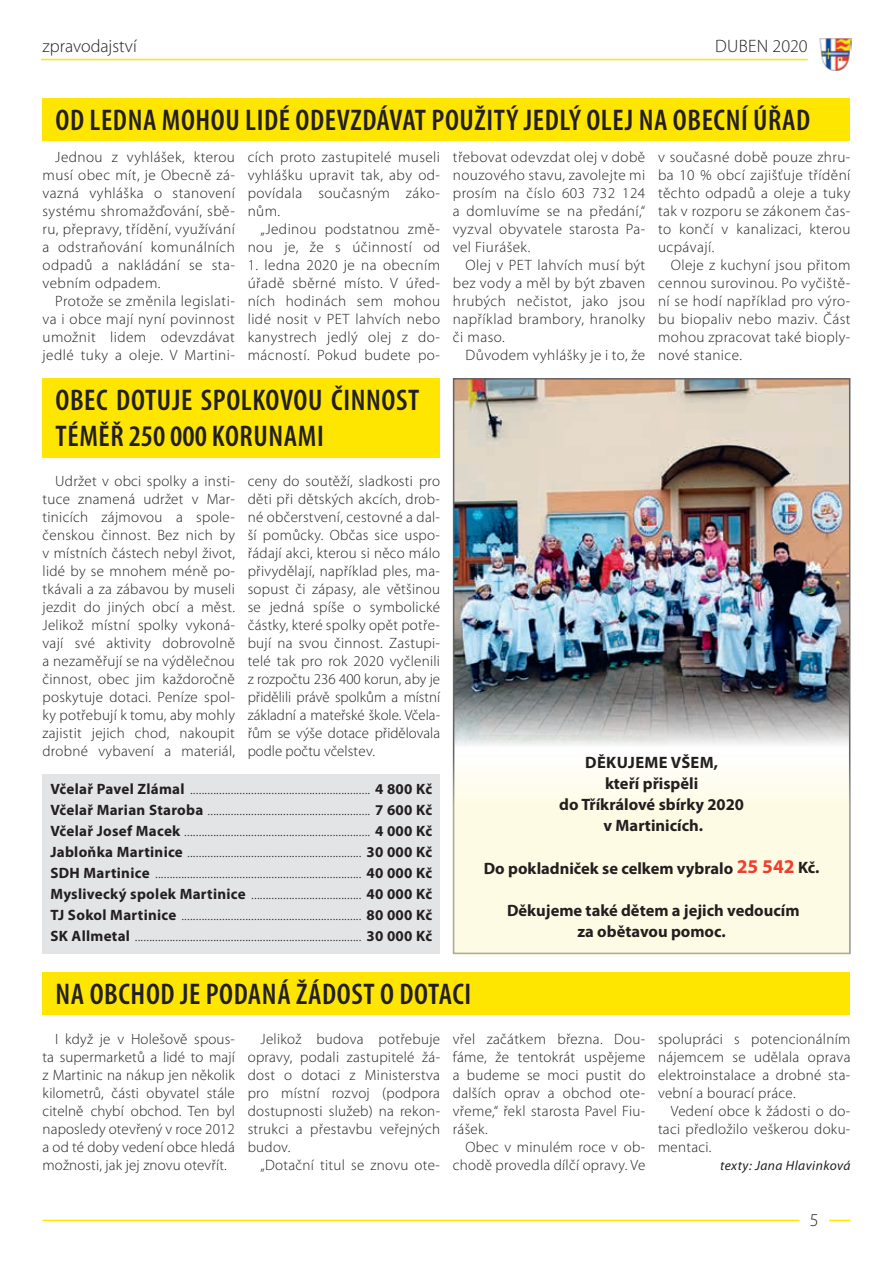
<style>
.page{position:relative;width:893px;height:1263px;background:#fff}
.page>*{position:absolute;margin:0;border:0;box-sizing:border-box;transform-origin:0 0}
.t1{font:600 condensed 30px/36px "Myriad Pro";letter-spacing:.02em;color:#231f20}
.t2{font:300 18px "Myriad Pro";color:#231f20}
.t3{font:300 18px "Myriad Pro";letter-spacing:.02em;color:#231f20}
.t4{font:700 16.5px/21px "Myriad Pro";color:#231f20;text-align:center}
.t5{font:300 15px/18px "Myriad Pro";letter-spacing:.025em;color:#231f20;text-align:justify}
.t6{font:italic 13.5px "Myriad Pro";letter-spacing:.03em;color:#231f20}
.s1{font-weight:700}
.s2{font-size:19.5px;color:#ef3e2e}
</style>
<div class="page">
<hr style="left:43px;top:1220px;width:756px;height:1px;background:#ffe601">
<svg style="left:829px;top:1220px;width:21px;height:1px"></svg>
<hr style="left:41px;top:59px;width:767px;height:1px;background:#ffe601">
<img style="left:819px;top:38px;width:33px;height:33px">
<div style="left:43px;top:775px;width:397px;height:179px;background:#e3e4e6"></div>
<div style="left:43px;top:378px;width:397px;height:79px;background:#ffe601"></div>
<div style="left:43px;top:972px;width:807px;height:43px;background:#ffe601"></div>
<div style="left:43px;top:98px;width:807px;height:42px;background:#ffe601"></div>
<img style="left:456px;top:381px;width:391px;height:357px">
<div style="left:454px;top:738px;width:396px;height:216px;background:linear-gradient(to bottom,#fdfcf3,#fefadf)"></div>
<p class="t2" style="left:43px;top:35px;width:96px">zpravodajství</p>
<p class="t3" style="left:715px;top:35px;width:94px">duben 2020</p>
<h1 class="t1" style="left:56px;top:102px;width:756px">OD LEDNA MOHOU LIDÉ ODEVZDÁVAT POUŽITÝ JEDLÝ OLEJ NA OBECNÍ ÚŘAD</h1>
<p class="t5" style="left:43px;top:148px;width:194px;text-indent:13px">Jednou z vyhlášek, kterou musí obec mít, je Obecně zá&shy;vazná vyhláška o stanovení systému shromažďování, sbě&shy;ru, přepravy, třídění, využívání a odstraňování komunálních odpadů a nakládání se sta&shy;vebním odpadem.</p>
<p class="t5" style="left:43px;top:292px;width:194px;text-indent:13px">Protože se změnila legislati&shy;va i obce mají nyní povinnost umožnit lidem odevzdávat jedlé tuky a oleje. V Martini-</p>
<p class="t5" style="left:248px;top:148px;width:194px">cích proto zastupitelé museli vyhlášku upravit tak, aby od&shy;povídala současným záko&shy;nům.</p>
<p class="t5" style="left:248px;top:220px;width:194px;text-align:right">„Jedinou podstatnou změ&shy;nou je, že s účinností od</p>
<p class="t5" style="left:248px;top:256px;width:194px">1. ledna 2020 je na obecním úřadě sběrné místo. V úřed&shy;ních hodinách sem mohou lidé nosit v PET lahvích nebo kanystrech jedlý olej z do&shy;mácností. Pokud budete po-</p>
<h1 class="t1" style="left:56px;top:383px;width:365px">OBEC DOTUJE SPOLKOVOU ČINNOST<br>TÉMĚŘ 250 000 KORUNAMI</h1>
<p class="t5" style="left:43px;top:472px;width:194px;text-indent:13px">Udržet v obci spolky a insti&shy;tuce znamená udržet v Mar&shy;tinicích zájmovou a spole&shy;čenskou činnost. Bez nich by v místních částech nebyl život, lidé by se mnohem méně po&shy;tkávali a za zábavou by museli jezdit do jiných obcí a měst.<br>Jelikož místní spolky vykoná&shy;vají své aktivity dobrovolně a nezaměřují se na výdělečnou činnost, obec jim každoročně poskytuje dotaci. Peníze spol&shy;ky potřebují k tomu, aby mohly zajistit jejich chod, nakoupit drobné vybavení a materiál,</p>
<p class="t5" style="left:248px;top:472px;width:194px">ceny do soutěží, sladkosti pro děti při dětských akcích, drob&shy;né občerstvení, cestovné a dal&shy;ší pomůcky. Občas sice uspo&shy;řádají akci, kterou si něco málo přivydělají, například ples, ma&shy;sopust či zápasy, ale většinou se jedná spíše o symbolické částky, které spolky opět potře&shy;bují na svou činnost. Zastupi&shy;telé tak pro rok 2020 vyčlenili z rozpočtu 236 400 korun, aby je přidělili právě spolkům a místní základní a mateřské škole. Včela&shy;řům se výše dotace přidělovala podle počtu včelstev.</p>
<p class="t5" style="left:50px;top:778px;width:383px;line-height:21px"><span class="s1">Včelař Pavel Zlámal</span> .............................................................. <span class="s1">4 800 Kč Včelař Marian Staroba</span> ........................................................ <span class="s1">7 600 Kč Včelař Josef Macek</span> ................................................................ <span class="s1">4 000 Kč Jabloňka Martinice</span> ............................................................ <span class="s1">30 000 Kč SDH Martinice</span> ....................................................................... <span class="s1">40 000 Kč Myslivecký spolek Martinice</span> ...................................... <span class="s1">40 000 Kč TJ Sokol Martinice</span> .............................................................. <span class="s1">80 000 Kč SK Allmetal</span> .............................................................................. <span class="s1">30 000 Kč</span></p>
<p class="t5" style="left:453px;top:148px;width:194px">třebovat odevzdat olej v době nouzového stavu, zavolejte mi prosím na číslo 603 732 124 a domluvíme se na předání,“ vyzval obyvatele starosta Pa&shy;vel Fiurášek.</p>
<p class="t5" style="left:453px;top:256px;width:194px;text-indent:13px">Olej v PET lahvích musí být bez vody a měl by být zbaven hrubých nečistot, jako jsou například brambory, hranolky či maso.</p>
<p class="t5" style="left:466px;top:346px;width:181px">Důvodem vyhlášky je i to, že</p>
<p class="t5" style="left:658px;top:148px;width:194px">v současné době pouze zhru&shy;ba 10 % obcí zajišťuje třídění těchto odpadů a oleje a tuky tak v rozporu se zákonem čas&shy;to končí v kanalizaci, kterou ucpávají.</p>
<p class="t5" style="left:658px;top:256px;width:194px;text-indent:13px">Oleje z kuchyní jsou přitom cennou surovinou. Po vyčiště&shy;ní se hodí například pro výro&shy;bu biopaliv nebo maziv. Část mohou zpracovat také bioply&shy;nové stanice.</p>
<p class="t4" style="left:585px;top:752px;width:54px">Děkujeme</p>
<p class="t4" style="left:671px;top:752px;width:49px">všem,</p>
<p class="t4" style="left:605px;top:773px;width:95px">kteří přispěli</p>
<p class="t4" style="left:559px;top:794px;width:186px">do Tříkrálové sbírky 2020</p>
<p class="t4" style="left:604px;top:815px;width:101px">v Martinicích.</p>
<p class="t4" style="left:484px;top:857px;width:337px">Do pokladniček se celkem vybralo <span class="s2">25 542</span> Kč.</p>
<p class="t4" style="left:507px;top:899px;width:294px">Děkujeme také dětem a jejich vedoucím za obětavou pomoc.</p>
<h1 class="t1" style="left:56px;top:977px;width:414px">NA OBCHOD JE PODANÁ ŽÁDOST O DOTACI</h1>
<p class="t5" style="left:43px;top:1030px;width:194px;text-indent:13px">I když je v Holešově spous&shy;ta supermarketů a lidé to mají z Martinic na nákup jen několik kilometrů, části obyvatel stále citelně chybí obchod. Ten byl naposledy otevřený v roce 2012 a od té doby vedení obce hledá možnosti, jak jej znovu otevřít.</p>
<p class="t5" style="left:248px;top:1030px;width:194px;text-indent:13px">Jelikož budova potřebuje opravy, podali zastupitelé žá&shy;dost o dotaci z Ministerstva pro místní rozvoj (podpora dostupnosti služeb) na rekon&shy;strukci a přestavbu veřejných budov.</p>
<p class="t5" style="left:260px;top:1156px;width:181px">„Dotační titul se znovu ote-</p>
<p class="t5" style="left:453px;top:1030px;width:194px">vřel začátkem března. Dou&shy;fáme, že tentokrát uspějeme a budeme se moci pustit do dalších oprav a obchod ote&shy;vřeme,“ řekl starosta Pavel Fiu&shy;rášek.</p>
<p class="t5" style="left:453px;top:1138px;width:194px;text-align:right">Obec v minulém roce v ob&shy;chodě provedla dílčí opravy. Ve</p>
<p class="t5" style="left:658px;top:1030px;width:194px">spolupráci s potencionálním nájemcem se udělala oprava elektroinstalace a drobné sta&shy;vební a bourací práce.</p>
<p class="t5" style="left:658px;top:1102px;width:194px;text-indent:13px">Vedení obce k žádosti o do&shy;taci předložilo veškerou doku&shy;mentaci.</p>
<p class="t6" style="left:720px;top:1157px;width:132px">texty: Jana Hlavinková</p>
<p class="t2" style="left:810px;top:1209px;width:10px">5</p>
</div>
